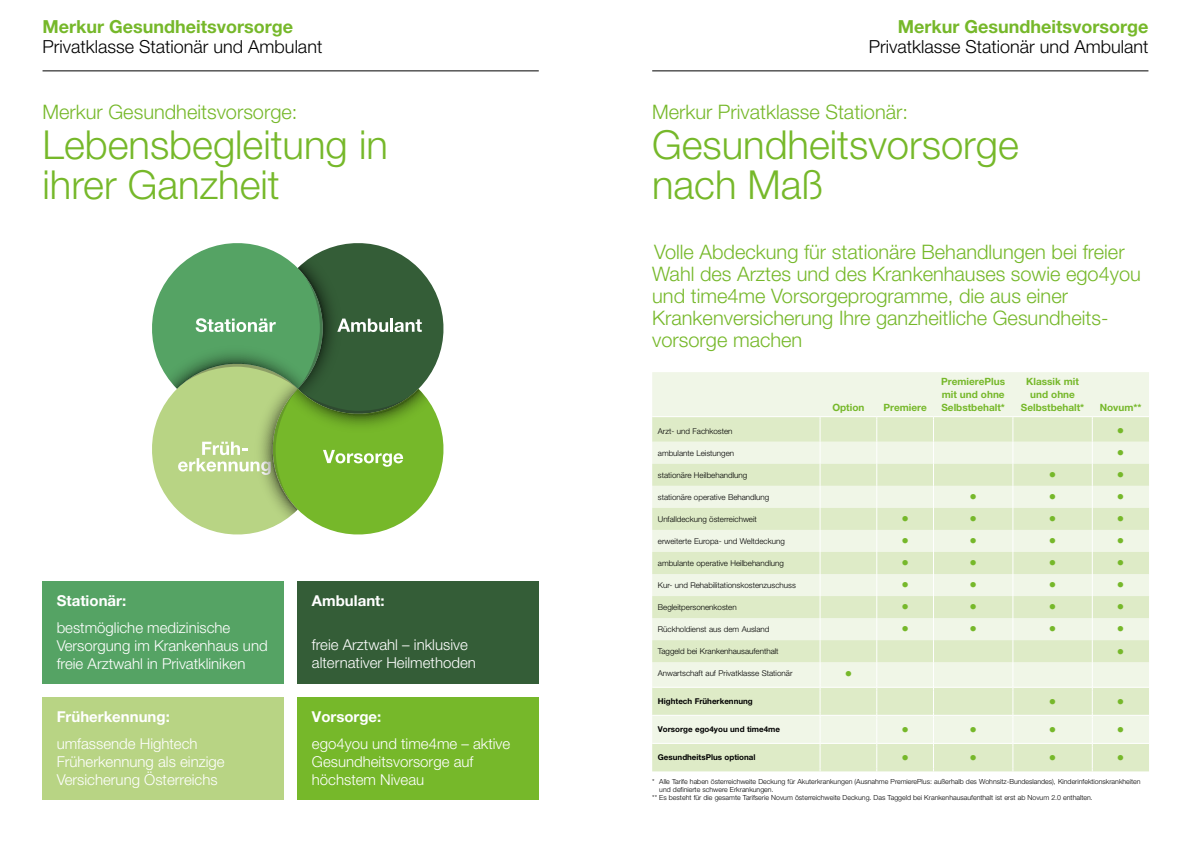
<style>
.page{position:relative;width:1191px;height:842px;background:#fff}
.page>*{position:absolute;margin:0;border:0;box-sizing:border-box;transform-origin:0 0}
.t1{font:300 40px/40px "Helvetica Neue LT Pro";color:#76b82a}
.t2{font:300 20px/22px "Helvetica Neue LT Pro";color:#76b82a}
.t3{font:300 18px "Helvetica Neue LT Pro";color:#000}
.t4{font:700 18px "Helvetica Neue LT Pro";color:#76b82a}
.t5{font:300 15px/18px "Helvetica Neue LT Pro";color:#fff}
.t6{font:300 15px "Helvetica Neue LT Pro";color:#76b82a}
.t7{font:700 15px "Helvetica Neue LT Pro";color:#fff}
.t8{font:700 10px/13px "Helvetica Neue LT Pro";color:#76b82a;text-align:justify}
.t9{font:300 8px "Helvetica Neue LT Pro";color:#000}
.t10{font:700 8px "Helvetica Neue LT Pro";color:#000}
.t11{font:300 7px "Helvetica Neue LT Pro";color:#000}
</style>
<div class="page">
<div style="left:652px;top:372px;width:497px;height:44px;background:#f0f6e7"></div>
<svg style="left:652px;top:417px;width:497px;height:354px;background:#e6f0d6"></svg>
<hr style="left:652px;top:687px;width:168px;height:1px;background:#fff">
<hr style="left:820px;top:687px;width:56px;height:1px;background:#fff">
<hr style="left:877px;top:687px;width:56px;height:1px;background:#fff">
<hr style="left:933px;top:687px;width:79px;height:1px;background:#fff">
<hr style="left:1013px;top:687px;width:79px;height:1px;background:#fff">
<hr style="left:1092px;top:687px;width:57px;height:1px;background:#fff">
<hr style="left:652px;top:715px;width:168px;height:1px;background:#fff">
<hr style="left:820px;top:715px;width:56px;height:1px;background:#fff">
<hr style="left:877px;top:715px;width:56px;height:1px;background:#fff">
<hr style="left:933px;top:715px;width:79px;height:1px;background:#fff">
<hr style="left:1013px;top:715px;width:79px;height:1px;background:#fff">
<hr style="left:1092px;top:715px;width:57px;height:1px;background:#fff">
<hr style="left:652px;top:743px;width:168px;height:1px;background:#fff">
<hr style="left:820px;top:743px;width:56px;height:1px;background:#fff">
<hr style="left:877px;top:743px;width:56px;height:1px;background:#fff">
<hr style="left:933px;top:743px;width:79px;height:1px;background:#fff">
<hr style="left:1013px;top:743px;width:79px;height:1px;background:#fff">
<hr style="left:1092px;top:743px;width:57px;height:1px;background:#fff">
<svg style="left:819px;top:417px;width:1px;height:354px"></svg>
<svg style="left:876px;top:417px;width:1px;height:354px"></svg>
<svg style="left:933px;top:417px;width:1px;height:354px"></svg>
<svg style="left:1012px;top:417px;width:1px;height:354px"></svg>
<svg style="left:1092px;top:417px;width:1px;height:354px"></svg>
<div style="left:43px;top:581px;width:240px;height:102px;background:#55a364"></div>
<div style="left:298px;top:581px;width:241px;height:102px;background:#345d37"></div>
<div style="left:43px;top:697px;width:240px;height:102px;background:#b8d484"></div>
<div style="left:298px;top:697px;width:241px;height:102px;background:#76b82a"></div>
<svg style="left:152px;top:243px;width:292px;height:292px;background:#81ad6a"></svg>
<hr style="left:43px;top:70px;width:496px;height:1px;background:#000">
<hr style="left:652px;top:70px;width:496px;height:1px;background:#000">
<h3 class="t4" style="left:43px;top:15px;width:252px">Merkur Gesundheitsvorsorge</h3>
<h3 class="t3" style="left:43px;top:35px;width:281px">Privatklasse Stationär und Ambulant</h3>
<h2 class="t2" style="left:43px;top:101px;width:256px">Merkur Gesundheitsvorsorge:</h2>
<h1 class="t1" style="left:43px;top:124px;width:347px">Lebensbegleitung in ihrer Ganzheit</h1>
<h3 class="t7" style="left:57px;top:591px;width:71px">Stationär:</h3>
<h3 class="t5" style="left:57px;top:618px;width:212px">bestmögliche medizinische<br>Versorgung im Krankenhaus und freie Arztwahl in Privatkliniken</h3>
<h3 class="t7" style="left:57px;top:708px;width:115px">Früherkennung:</h3>
<h3 class="t5" style="left:57px;top:735px;width:169px">umfassende Hightech<br>Früherkennung als einzige<br>Versicherung Österreichs</h3>
<h3 class="t7" style="left:312px;top:591px;width:74px">Ambulant:</h3>
<h3 class="t5" style="left:312px;top:635px;width:165px">freie Arztwahl – inklusive alternativer Heilmethoden</h3>
<h3 class="t7" style="left:312px;top:708px;width:71px">Vorsorge:</h3>
<h3 class="t5" style="left:312px;top:735px;width:200px">ego4you und time4me – aktive<br>Gesundheitsvorsorge auf höchstem Niveau</h3>
<h3 class="t4" style="left:897px;top:15px;width:252px">Merkur Gesundheitsvorsorge</h3>
<h3 class="t3" style="left:868px;top:35px;width:281px">Privatklasse Stationär und Ambulant</h3>
<h2 class="t2" style="left:652px;top:101px;width:257px">Merkur Privatklasse Stationär:</h2>
<h1 class="t1" style="left:652px;top:124px;width:368px">Gesundheitsvorsorge nach Maß</h1>
<h2 class="t2" style="left:652px;top:240px;width:490px">Volle Abdeckung für stationäre Behandlungen bei freier Wahl des Arztes und des Krankenhauses sowie ego4you und time4me Vorsorgeprogramme, die aus einer Krankenversicherung Ihre ganzheitliche Gesundheits&shy;vorsorge machen</h2>
<p class="t8" style="left:832px;top:401px;width:34px">Option</p>
<p class="t8" style="left:883px;top:401px;width:45px">Premiere</p>
<p class="t8" style="left:941px;top:375px;width:65px">PremierePlus mit und ohne Selbstbehalt*</p>
<p class="t8" style="left:1020px;top:375px;width:65px;text-align:center">Klassik mit und ohne<br>Selbstbehalt*</p>
<p class="t8" style="left:1099px;top:401px;width:43px">Novum**</p>
<p class="t9" style="left:658px;top:426px;width:76px">Arzt- und Fachkosten</p>
<h3 class="t6" style="left:1117px;top:421px;width:9px">•</h3>
<p class="t9" style="left:658px;top:448px;width:78px">ambulante Leistungen</p>
<h3 class="t6" style="left:1117px;top:444px;width:9px">•</h3>
<p class="t9" style="left:658px;top:470px;width:91px">stationäre Heilbehandlung</p>
<h3 class="t6" style="left:1048px;top:466px;width:9px">•</h3>
<h3 class="t6" style="left:1116px;top:466px;width:9px">•</h3>
<p class="t9" style="left:658px;top:492px;width:113px">stationäre operative Behandlung</p>
<h3 class="t6" style="left:969px;top:488px;width:9px">•</h3>
<h3 class="t6" style="left:1048px;top:488px;width:9px">•</h3>
<h3 class="t6" style="left:1116px;top:488px;width:9px">•</h3>
<p class="t9" style="left:658px;top:514px;width:101px">Unfalldeckung österreichweit</p>
<h3 class="t6" style="left:901px;top:510px;width:9px">•</h3>
<h3 class="t6" style="left:969px;top:510px;width:9px">•</h3>
<h3 class="t6" style="left:1048px;top:510px;width:9px">•</h3>
<h3 class="t6" style="left:1116px;top:510px;width:9px">•</h3>
<p class="t9" style="left:658px;top:536px;width:128px">erweiterte Europa- und Weltdeckung</p>
<h3 class="t6" style="left:901px;top:532px;width:9px">•</h3>
<h3 class="t6" style="left:969px;top:532px;width:9px">•</h3>
<h3 class="t6" style="left:1048px;top:532px;width:9px">•</h3>
<h3 class="t6" style="left:1116px;top:532px;width:9px">•</h3>
<p class="t9" style="left:658px;top:558px;width:127px">ambulante operative Heilbehandlung</p>
<h3 class="t6" style="left:901px;top:554px;width:9px">•</h3>
<h3 class="t6" style="left:969px;top:554px;width:9px">•</h3>
<h3 class="t6" style="left:1048px;top:554px;width:9px">•</h3>
<h3 class="t6" style="left:1116px;top:554px;width:9px">•</h3>
<p class="t9" style="left:658px;top:580px;width:139px">Kur- und Rehabilitationskostenzuschuss</p>
<h3 class="t6" style="left:901px;top:576px;width:9px">•</h3>
<h3 class="t6" style="left:969px;top:576px;width:9px">•</h3>
<h3 class="t6" style="left:1048px;top:576px;width:9px">•</h3>
<h3 class="t6" style="left:1116px;top:576px;width:9px">•</h3>
<p class="t9" style="left:658px;top:602px;width:80px">Begleitpersonenkosten</p>
<h3 class="t6" style="left:901px;top:598px;width:9px">•</h3>
<h3 class="t6" style="left:969px;top:598px;width:9px">•</h3>
<h3 class="t6" style="left:1048px;top:598px;width:9px">•</h3>
<h3 class="t6" style="left:1116px;top:598px;width:9px">•</h3>
<p class="t9" style="left:658px;top:624px;width:113px">Rückholdienst aus dem Ausland</p>
<h3 class="t6" style="left:901px;top:620px;width:9px">•</h3>
<h3 class="t6" style="left:969px;top:620px;width:9px">•</h3>
<h3 class="t6" style="left:1048px;top:620px;width:9px">•</h3>
<h3 class="t6" style="left:1116px;top:620px;width:9px">•</h3>
<p class="t9" style="left:658px;top:646px;width:122px">Taggeld bei Krankenhausaufenthalt</p>
<h3 class="t6" style="left:1117px;top:642px;width:9px">•</h3>
<p class="t9" style="left:658px;top:668px;width:136px">Anwartschaft auf Privatklasse Stationär</p>
<h3 class="t6" style="left:844px;top:664px;width:9px">•</h3>
<p class="t10" style="left:658px;top:696px;width:96px">Hightech Früherkennung</p>
<h3 class="t6" style="left:1048px;top:692px;width:9px">•</h3>
<h3 class="t6" style="left:1116px;top:692px;width:9px">•</h3>
<p class="t10" style="left:658px;top:724px;width:124px">Vorsorge ego4you und time4me</p>
<h3 class="t6" style="left:901px;top:720px;width:9px">•</h3>
<h3 class="t6" style="left:969px;top:720px;width:9px">•</h3>
<h3 class="t6" style="left:1048px;top:720px;width:9px">•</h3>
<h3 class="t6" style="left:1116px;top:720px;width:9px">•</h3>
<p class="t10" style="left:658px;top:752px;width:99px">GesundheitsPlus optional</p>
<h3 class="t6" style="left:901px;top:748px;width:9px">•</h3>
<h3 class="t6" style="left:969px;top:748px;width:9px">•</h3>
<h3 class="t6" style="left:1048px;top:748px;width:9px">•</h3>
<h3 class="t6" style="left:1116px;top:748px;width:9px">•</h3>
<p class="t11" style="left:652px;top:777px;width:490px">* Alle Tarife haben österreichweite Deckung für Akuterkrankungen (Ausnahme PremierePlus: außerhalb des Wohnsitz-Bundeslandes), Kinderinfektionskrankheiten</p>
<p class="t11" style="left:659px;top:785px;width:116px">und definierte schwere Erkrankungen.</p>
<p class="t11" style="left:652px;top:793px;width:442px">** Es besteht für die gesamte Tarifserie Novum österreichweite Deckung. Das Taggeld bei Krankenhausaufenthalt ist erst ab Novum 2.0 enthalten.</p>
</div>
